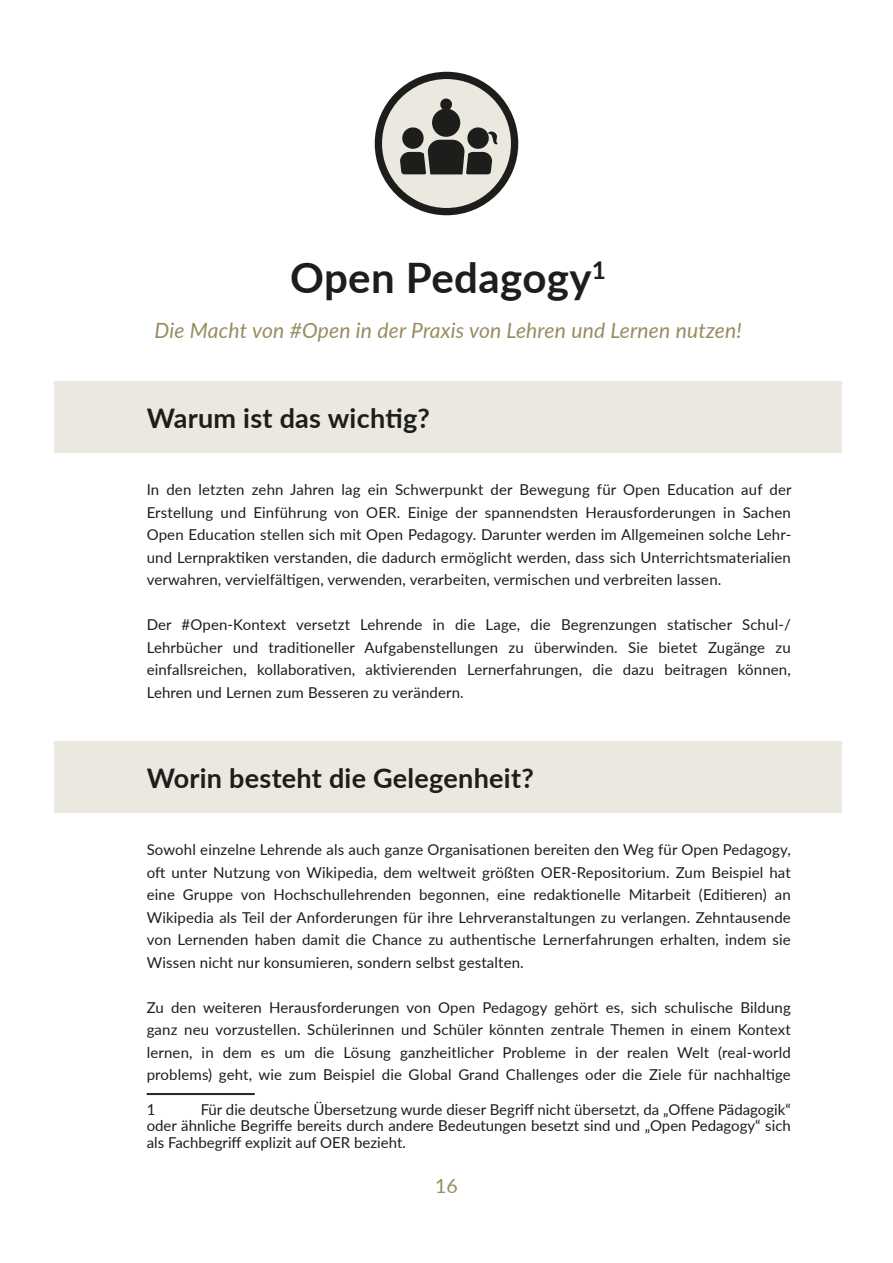
<style>
.page{position:relative;width:893px;height:1263px;background:#fff}
.page>*{position:absolute;margin:0;border:0;box-sizing:border-box;transform-origin:0 0}
.t1{font:700 42px "Lato";letter-spacing:.01em;color:#1d1d1b}
.t2{font:700 27px "Lato";letter-spacing:.01em;color:#1d1d1b}
.t3{font:italic 21px "Lato";letter-spacing:.01em;color:#978c60}
.t4{font:19.5px "Lato";color:#978c60}
.t5{font:15px/22.5px "Lato";letter-spacing:.01em;color:#1d1d1b;text-align:justify}
</style>
<div class="page">
<div style="left:54px;top:381px;width:788px;height:72px;background:#eae8df"></div>
<div style="left:54px;top:741px;width:788px;height:72px;background:#eae8df"></div>
<hr style="left:147px;top:1093px;width:108px;height:1px;background:#1d1d1b">
<hr style="left:147px;top:1094px;width:108px;height:1px;background:#1d1d1b">
<svg style="left:375px;top:72px;width:143px;height:143px"></svg>
<h1 class="t1" style="left:290px;top:251px;width:318px">Open Pedagogy<sup>1</sup></h1>
<h3 class="t3" style="left:155px;top:317px;width:589px">Die Macht von #Open in der Praxis von Lehren und Lernen nutzen!</h3>
<h2 class="t2" style="left:147px;top:401px;width:285px">Warum ist das wichtig?</h2>
<p class="t5" style="left:147px;top:478px;width:646px">In den letzten zehn Jahren lag ein Schwerpunkt der Bewegung für Open Education auf der Erstellung und Einführung von OER. Einige der spannendsten Herausforderungen in Sachen Open Education stellen sich mit Open Pedagogy. Darunter werden im Allgemeinen solche Lehr&shy;und Lernpraktiken verstanden, die dadurch ermöglicht werden, dass sich Unterrichtsmaterialien verwahren, vervielfältigen, verwenden, verarbeiten, vermischen und verbreiten lassen. <sup>1</sup></p>
<p class="t5" style="left:147px;top:613px;width:646px">Der #Open-Kontext versetzt Lehrende in die Lage, die Begrenzungen statischer Schul-/ Lehrbücher und traditioneller Aufgabenstellungen zu überwinden. Sie bietet Zugänge zu einfallsreichen, kollaborativen, aktivierenden Lernerfahrungen, die dazu beitragen können, Lehren und Lernen zum Besseren zu verändern.</p>
<h2 class="t2" style="left:147px;top:761px;width:389px">Worin besteht die Gelegenheit?</h2>
<p class="t5" style="left:147px;top:838px;width:646px">Sowohl einzelne Lehrende als auch ganze Organisationen bereiten den Weg für Open Pedagogy, oft unter Nutzung von Wikipedia, dem weltweit größten OER-Repositorium. Zum Beispiel hat eine Gruppe von Hochschullehrenden begonnen, eine redaktionelle Mitarbeit (Editieren) an Wikipedia als Teil der Anforderungen für ihre Lehrveranstaltungen zu verlangen. Zehntausende von Lernenden haben damit die Chance zu authentische Lernerfahrungen erhalten, indem sie Wissen nicht nur konsumieren, sondern selbst gestalten.</p>
<p class="t5" style="left:147px;top:995px;width:646px">Zu den weiteren Herausforderungen von Open Pedagogy gehört es, sich schulische Bildung ganz neu vorzustellen. Schülerinnen und Schüler könnten zentrale Themen in einem Kontext lernen, in dem es um die Lösung ganzheitlicher Probleme in der realen Welt (real-world problems) geht, wie zum Beispiel die Global Grand Challenges oder die Ziele für nachhaltige</p>
<p class="t5" style="left:147px;top:1097px;width:10px">1</p>
<p class="t5" style="left:147px;top:1100px;width:646px;line-height:16.5px;text-indent:54px">Für die deutsche Übersetzung wurde dieser Begriff nicht übersetzt, da „Offene Pädagogik“ oder ähnliche Begriffe bereits durch andere Bedeutungen besetzt sind und „Open Pedagogy“ sich als Fachbegriff explizit auf OER bezieht.</p>
<h3 class="t4" style="left:435px;top:1173px;width:24px">16</h3>
</div>
